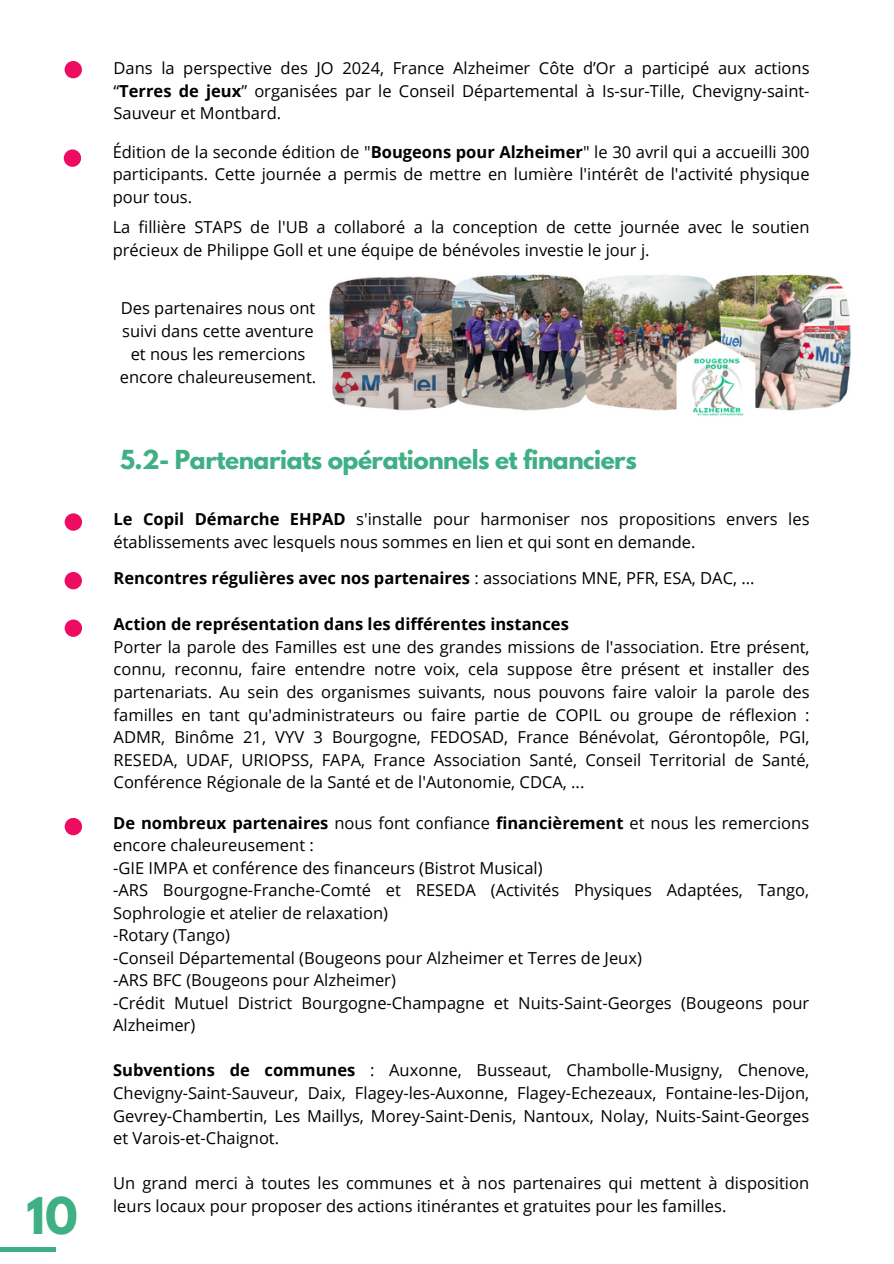
<style>
.page{position:relative;width:894px;height:1264px;background:#fff}
.page>*{position:absolute;margin:0;border:0;box-sizing:border-box;transform-origin:0 0}
.t1{font:700 44.85px "League Spartan";color:#3faf85}
.t2{font:700 23.25px "League Spartan";letter-spacing:-.02em;color:#3faf85}
.t3{font:16.5px/22.5px "Open Sans";color:#000}
.t4{font:700 16.5px "Open Sans";color:#000}
.s1{font-weight:700}
.s2{font-weight:400}
</style>
<div class="page">
<div style="left:65px;top:619px;width:17px;height:18px;background:#ee0c63;border-radius:50%"></div>
<div style="left:64px;top:149px;width:17px;height:18px;background:#ee0c63;border-radius:50%"></div>
<div style="left:65px;top:572px;width:17px;height:17px;background:#ee0c63;border-radius:50%"></div>
<div style="left:65px;top:61px;width:17px;height:17px;background:#ee0c63;border-radius:50%"></div>
<div style="left:65px;top:513px;width:17px;height:17px;background:#ee0c63;border-radius:50%"></div>
<div style="left:65px;top:817px;width:17px;height:18px;background:#ee0c63;border-radius:50%"></div>
<hr style="left:0;top:1247px;width:56px;height:4px;background:#3faf85">
<img style="left:329px;top:274px;width:522px;height:142px">
<p class="t1" style="left:26px;top:1193px;width:53px">10</p>
<p class="t3" style="left:113px;top:56px;width:697px;text-align:justify">Dans la perspective des JO 2024, France Alzheimer Côte d’Or a participé aux actions “<span class="s1">Terres de jeux</span>” organisées par le Conseil Départemental à Is-sur-Tille, Chevigny-saint-Sauveur et Montbard.</p>
<h1 class="t3" style="left:113px;top:140px;width:698px;text-align:justify">Édition de la seconde édition de "<span class="s1">Bougeons pour Alzheimer</span>" le 30 avril qui a accueilli 300 participants. Cette journée a permis de mettre en lumière l'intérêt de l'activité physique pour tous.</h1>
<p class="t3" style="left:113px;top:215px;width:698px;line-height:23px">La fillière STAPS de l'UB a collaboré a la conception de cette journée avec le soutien précieux de Philippe Goll et une équipe de bénévoles investie le jour j.</p>
<p class="t3" style="left:120px;top:296px;width:198px;line-height:23px;text-align:center">Des partenaires nous ont suivi dans cette aventure et nous les remercions encore chaleureusement.</p>
<p class="t2" style="left:120px;top:448px;width:518px">5.2- Partenariats opérationnels et financiers</p>
<p class="t3" style="left:113px;top:507px;width:697px"><span class="s1">Le Copil Démarche EHPAD</span> s'installe pour harmoniser nos propositions envers les établissements avec lesquels nous sommes en lien et qui sont en demande.</p>
<p class="t4" style="left:114px;top:566px;width:642px">Rencontres régulières avec nos partenaires <span class="s2">: associations MNE, PFR, ESA, DAC, ...</span></p>
<p class="t4" style="left:114px;top:613px;width:456px">Action de représentation dans les différentes instances</p>
<p class="t3" style="left:114px;top:635px;width:697px;text-align:justify">Porter la parole des Familles est une des grandes missions de l'association. Etre présent, connu, reconnu, faire entendre notre voix, cela suppose être présent et installer des partenariats. Au sein des organismes suivants, nous pouvons faire valoir la parole des familles en tant qu'administrateurs ou faire partie de COPIL ou groupe de réflexion :<br>ADMR, Binôme 21, VYV 3 Bourgogne, FEDOSAD, France Bénévolat, Gérontopôle, PGI, RESEDA, UDAF, URIOPSS, FAPA, France Association Santé, Conseil Territorial de Santé, Conférence Régionale de la Santé et de l'Autonomie, CDCA, ...</p>
<p class="t3" style="left:113px;top:811px;width:697px"><span class="s1">De nombreux partenaires</span> nous font confiance <span class="s1">financièrement</span> et nous les remercions encore chaleureusement :</p>
<p class="t3" style="left:113px;top:856px;width:431px">-GIE IMPA et conférence des financeurs (Bistrot Musical)</p>
<p class="t3" style="left:113px;top:878px;width:697px">-ARS Bourgogne-Franche-Comté et RESEDA (Activités Physiques Adaptées, Tango,<br>Sophrologie et atelier de relaxation)</p>
<p class="t3" style="left:113px;top:923px;width:118px">-Rotary (Tango)</p>
<p class="t3" style="left:113px;top:946px;width:530px">-Conseil Départemental (Bougeons pour Alzheimer et Terres de Jeux)</p>
<p class="t3" style="left:113px;top:968px;width:284px">-ARS BFC (Bougeons pour Alzheimer)</p>
<p class="t3" style="left:113px;top:991px;width:697px">-Crédit Mutuel District Bourgogne-Champagne et Nuits-Saint-Georges (Bougeons pour<br>Alzheimer)</p>
<p class="t3" style="left:113px;top:1058px;width:697px;text-align:justify"><span class="s1">Subventions de communes</span> : Auxonne, Busseaut, Chambolle-Musigny, Chenove, Chevigny-Saint-Sauveur, Daix, Flagey-les-Auxonne, Flagey-Echezeaux, Fontaine-les-Dijon, Gevrey-Chambertin, Les Maillys, Morey-Saint-Denis, Nantoux, Nolay, Nuits-Saint-Georges et Varois-et-Chaignot.</p>
<p class="t3" style="left:113px;top:1171px;width:697px">Un grand merci à toutes les communes et à nos partenaires qui mettent à disposition leurs locaux pour proposer des actions itinérantes et gratuites pour les familles.</p>
</div>
